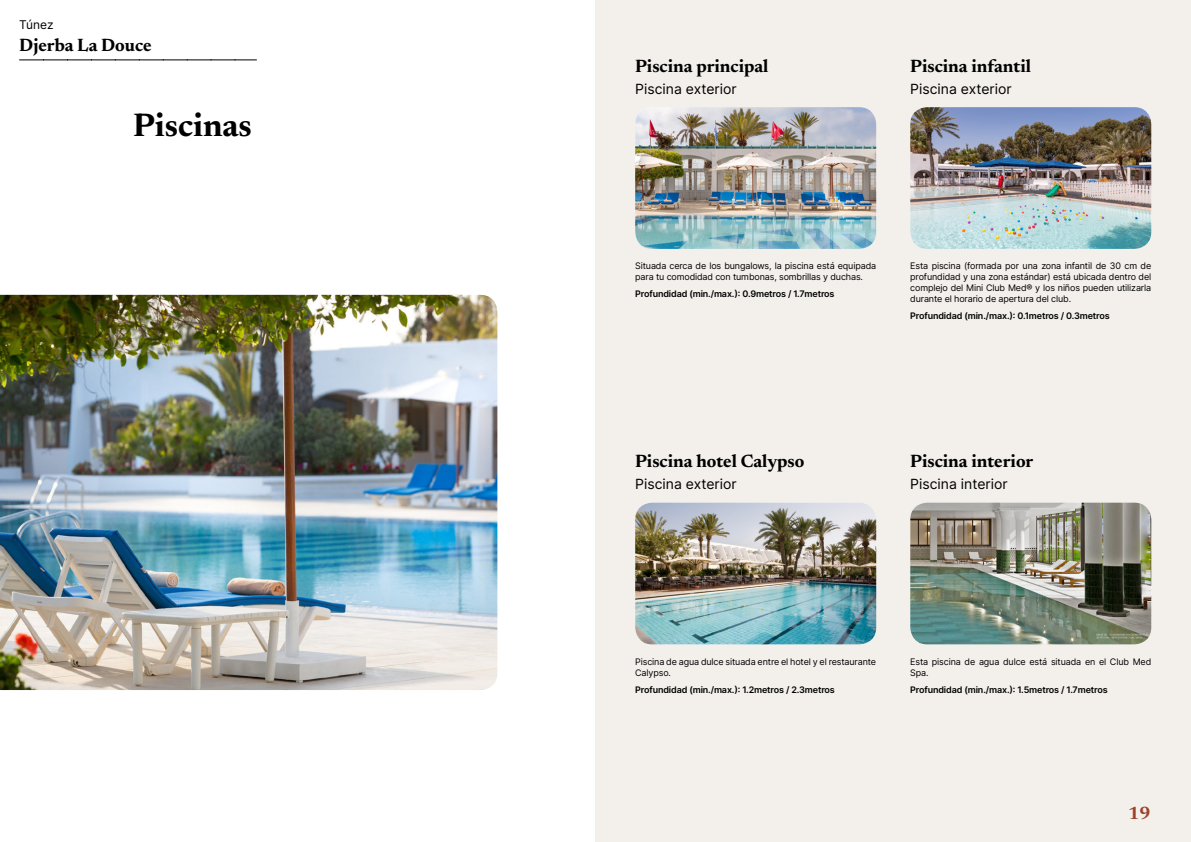
<style>
.page{position:relative;width:1191px;height:842px;background:#fff}
.page>*{position:absolute;margin:0;border:0;box-sizing:border-box;transform-origin:0 0}
.t1{font:700 33px "Newsreader 24 pt";color:#000}
.t2{font:700 18px "Newsreader 24 pt";color:#000}
.t3{font:700 18px "Newsreader 24 pt";color:#9d432c}
.t4{font:14px "Inter";color:#000}
.t5{font:12px "Inter";color:#000}
.t6{font:9px/11px "Inter";letter-spacing:-.015em;color:#000}
.t7{font:600 9px "Inter";letter-spacing:-.015em;color:#000}
</style>
<div class="page">
<div style="left:595px;top:0;width:596px;height:842px;background:#f3f0ec"></div>
<img style="left:0;top:295px;width:497px;height:395px">
<img style="left:635px;top:107px;width:241px;height:142px">
<img style="left:635px;top:503px;width:241px;height:141px">
<img style="left:910px;top:107px;width:241px;height:142px">
<img style="left:910px;top:503px;width:241px;height:141px">
<svg style="left:20px;top:60px;width:236px;height:1px"></svg>
<h3 class="t5" style="left:19px;top:15px;width:36px">Túnez</h3>
<h2 class="t2" style="left:19px;top:32px;width:134px">Djerba La Douce</h2>
<h1 class="t1" style="left:133px;top:101px;width:120px">Piscinas</h1>
<h2 class="t2" style="left:635px;top:53px;width:135px">Piscina principal</h2>
<h3 class="t4" style="left:635px;top:78px;width:103px">Piscina exterior</h3>
<h2 class="t2" style="left:910px;top:53px;width:122px">Piscina infantil</h2>
<h3 class="t4" style="left:910px;top:78px;width:103px">Piscina exterior</h3>
<p class="t6" style="left:635px;top:260px;width:242px">Situada cerca de los bungalows, la piscina está equipada para tu comodidad con tumbonas, sombrillas y duchas.</p>
<p class="t7" style="left:635px;top:287px;width:201px">Profundidad (min./max.): 0.9metros / 1.7metros</p>
<p class="t6" style="left:910px;top:260px;width:242px;text-align:justify">Esta piscina (formada por una zona infantil de 30 cm de profundidad y una zona estándar) está ubicada dentro del complejo del Mini Club Med® y los niños pueden utilizarla durante el horario de apertura del club.</p>
<p class="t7" style="left:910px;top:309px;width:201px">Profundidad (min./max.): 0.1metros / 0.3metros</p>
<h2 class="t2" style="left:635px;top:448px;width:171px">Piscina hotel Calypso</h2>
<h3 class="t4" style="left:635px;top:474px;width:103px">Piscina exterior</h3>
<h2 class="t2" style="left:910px;top:448px;width:125px">Piscina interior</h2>
<h3 class="t4" style="left:910px;top:474px;width:99px">Piscina interior</h3>
<p class="t6" style="left:635px;top:656px;width:242px">Piscina de agua dulce situada entre el hotel y el restaurante<br>Calypso.</p>
<p class="t7" style="left:635px;top:683px;width:201px">Profundidad (min./max.): 1.2metros / 2.3metros</p>
<p class="t6" style="left:910px;top:656px;width:242px">Esta piscina de agua dulce está situada en el Club Med<br>Spa.</p>
<p class="t7" style="left:910px;top:683px;width:199px">Profundidad (min./max.): 1.5metros / 1.7metros</p>
<h2 class="t3" style="left:1128px;top:800px;width:24px">19</h2>
</div>
